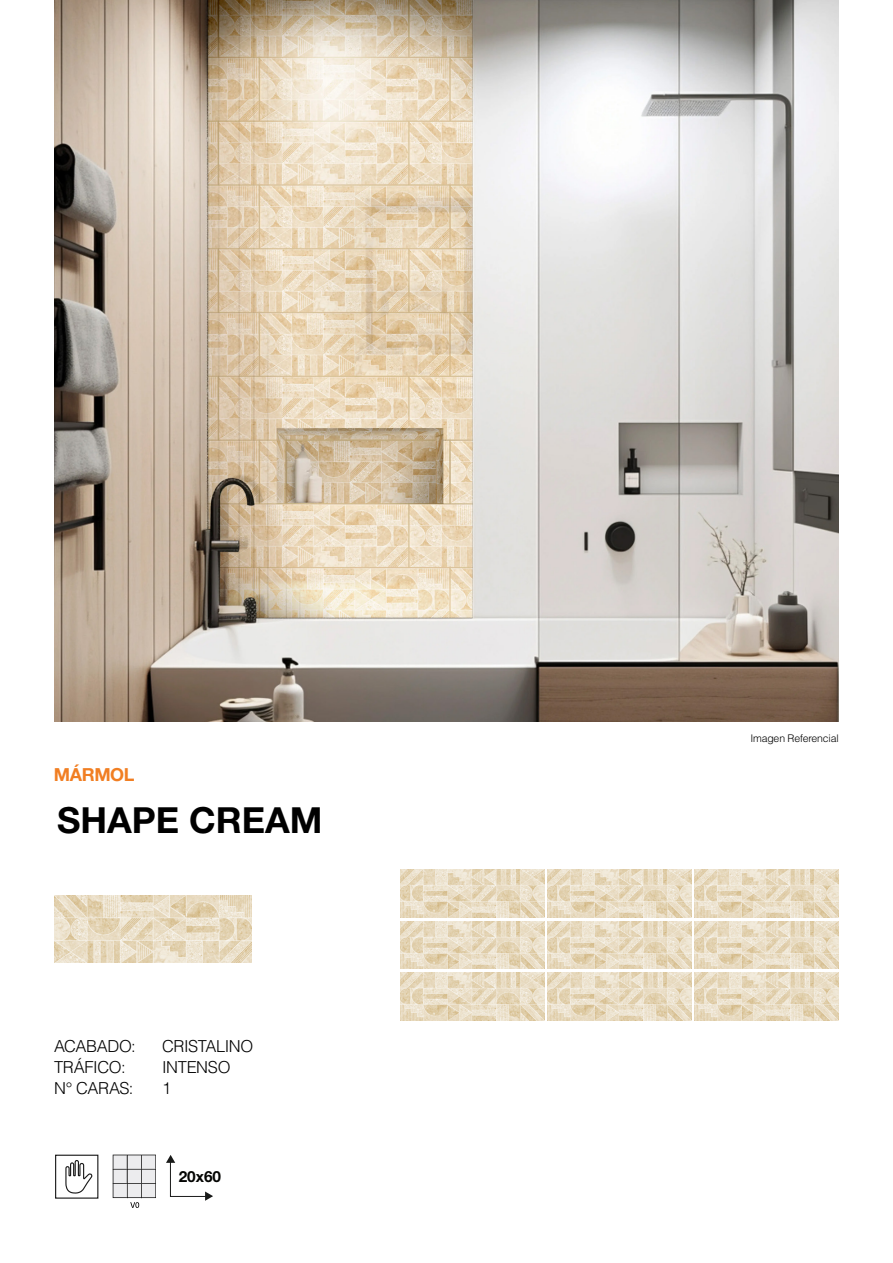
<style>
.page{position:relative;width:893px;height:1263px;background:#fff}
.page>*{position:absolute;margin:0;border:0;box-sizing:border-box;transform-origin:0 0}
.t1{font:700 36px "Helvetica Neue LT Std";color:#000}
.t2{font:700 18px "Helvetica Neue LT Std";letter-spacing:-.02em;color:#f17e22}
.t3{font:300 16.5px "Helvetica LT Std";letter-spacing:-.025em;color:#000}
.t4{font:700 15.45px "Helvetica Neue LT Std";color:#040503}
.t5{font:300 10.5px "Helvetica LT Std";letter-spacing:-.015em;color:#000}
</style>
<div class="page">
<img style="left:54px;top:895px;width:197px;height:68px">
<img style="left:54px;top:1px;width:785px;height:721px">
<img style="left:400px;top:972px;width:145px;height:48px">
<img style="left:400px;top:921px;width:145px;height:47px">
<img style="left:400px;top:869px;width:145px;height:48px">
<img style="left:547px;top:972px;width:144px;height:48px">
<img style="left:547px;top:921px;width:144px;height:47px">
<img style="left:547px;top:869px;width:144px;height:48px">
<img style="left:694px;top:972px;width:144px;height:48px">
<img style="left:694px;top:921px;width:144px;height:47px">
<img style="left:694px;top:869px;width:144px;height:48px">
<svg style="left:166px;top:1155px;width:47px;height:46px"></svg>
<svg style="left:55px;top:1154px;width:44px;height:45px"></svg>
<svg style="left:113px;top:1155px;width:43px;height:53px"></svg>
<p class="t2" style="left:54px;top:763px;width:82px">MÁRMOL</p>
<p class="t1" style="left:57px;top:798px;width:267px">SHAPE CREAM</p>
<p class="t3" style="left:54px;top:1036px;width:83px">ACABADO:</p>
<p class="t3" style="left:162px;top:1036px;width:93px">CRISTALINO</p>
<p class="t3" style="left:54px;top:1057px;width:73px">TRÁFICO:</p>
<p class="t3" style="left:162px;top:1057px;width:70px">INTENSO</p>
<p class="t3" style="left:54px;top:1078px;width:81px">N° CARAS:</p>
<p class="t3" style="left:162px;top:1078px;width:11px">1</p>
<p class="t4" style="left:179px;top:1167px;width:44px">20x60</p>
<p class="t5" style="left:750px;top:731px;width:90px">Imagen Referencial</p>
</div>
